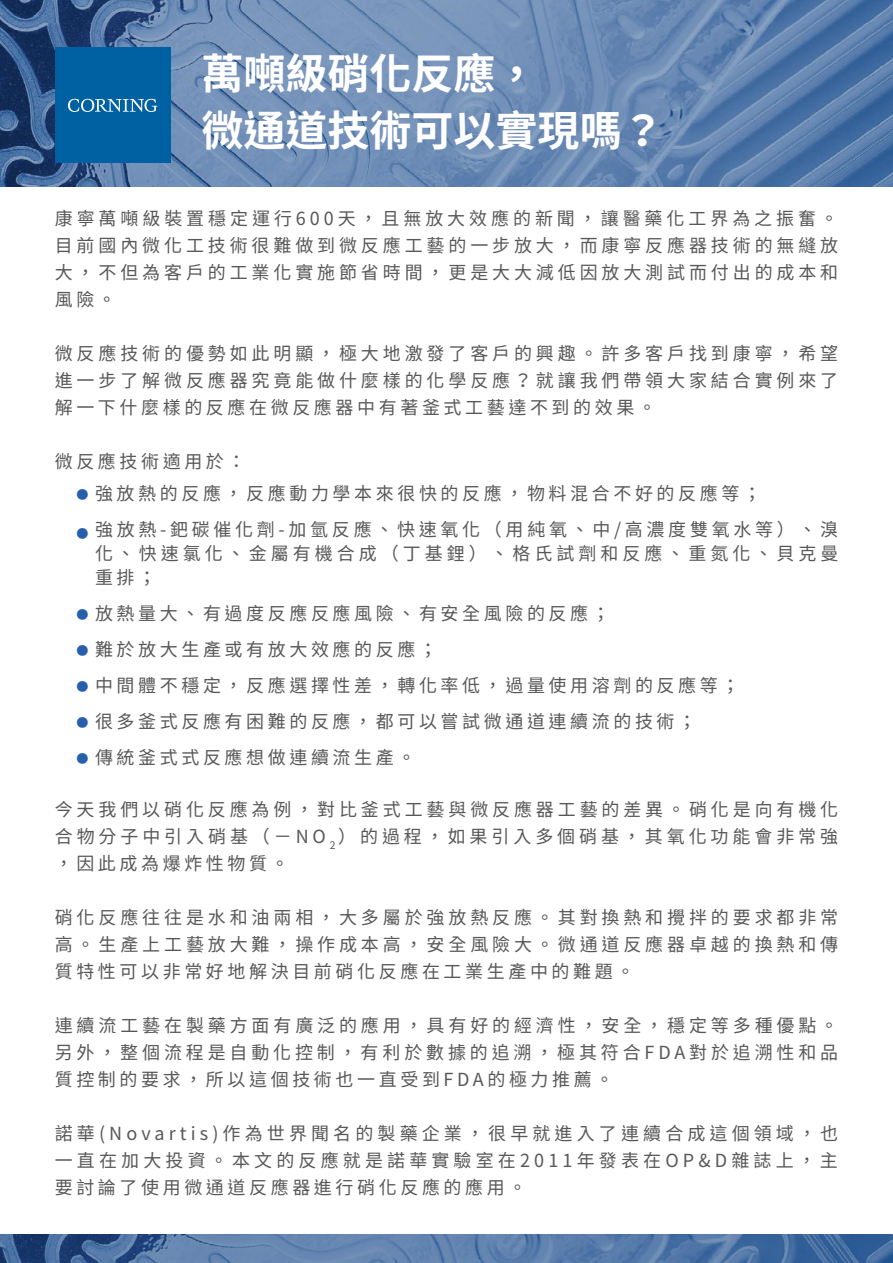
<style>
.page{position:relative;width:893px;height:1263px;background:#fff}
.page>*{position:absolute;margin:0;border:0;box-sizing:border-box;transform-origin:0 0}
.t1{font:700 42px/56.4px "Noto Sans CJ Ktc";color:#fff}
.t2{font:18px/27px "Noto Sans CJ Ktc";letter-spacing:.2em;color:#595757;text-align:justify}
.t3{font:18px/24px "Noto Sans CJ Ktc";letter-spacing:.22em;color:#595757}
.t4{font:12px "Noto Sans CJ Ktc";color:#2660ad}
</style>
<div class="page">
<img style="left:0;top:0;width:893px;height:186px">
<img style="left:0;top:1235px;width:893px;height:28px">
<div style="left:55px;top:47px;width:116px;height:116px;background:#0061a2"></div>
<svg style="left:68px;top:99px;width:90px;height:13px"></svg>
<h1 class="t1" style="left:202px;top:46px;width:464px">萬噸級硝化反應，<br>微通道技術可以實現嗎？</h1>
<p class="t2" style="left:55px;top:205px;width:785px">康寧萬噸級裝置穩定運行600天，且無放大效應的新聞，讓醫藥化工界為之振奮。目前國內微化工技術很難做到微反應工藝的一步放大，而康寧反應器技術的無縫放大，不但為客戶的工業化實施節省時間，更是大大減低因放大測試而付出的成本和風險。</p>
<p class="t2" style="left:55px;top:340px;width:785px">微反應技術的優勢如此明顯，極大地激發了客戶的興趣。許多客戶找到康寧，希望進一步了解微反應器究竟能做什麼樣的化學反應？就讓我們帶領大家結合實例來了解一下什麼樣的反應在微反應器中有著釜式工藝達不到的效果。</p>
<p class="t2" style="left:55px;top:448px;width:192px">微反應技術適用於：</p>
<p class="t2" style="left:95px;top:476px;width:745px;line-height:36px">強放熱的反應，反應動力學本來很快的反應，物料混合不好的反應等；<br>強放熱-鈀碳催化劑-加氫反應、快速氧化（用純氧、中/高濃度雙氧水等）、溴</p>
<p class="t3" style="left:95px;top:542px;width:745px">化、快速氯化、金屬有機合成（丁基鋰）、格氏試劑和反應、重氮化、貝克曼重排；</p>
<p class="t2" style="left:95px;top:596px;width:646px;line-height:36px;text-align:left">放熱量大、有過度反應反應風險、有安全風險的反應；<br>難於放大生產或有放大效應的反應；<br>中間體不穩定，反應選擇性差，轉化率低，過量使用溶劑的反應等；很多釜式反應有困難的反應，都可以嘗試微通道連續流的技術；<br>傳統釜式式反應想做連續流生產。</p>
<p class="t4" style="left:76px;top:488px;width:13px">●</p>
<p class="t4" style="left:76px;top:527px;width:13px">●</p>
<p class="t4" style="left:76px;top:608px;width:13px">●</p>
<p class="t4" style="left:76px;top:644px;width:13px">●</p>
<p class="t4" style="left:76px;top:680px;width:13px">●</p>
<p class="t4" style="left:76px;top:716px;width:13px">●</p>
<p class="t4" style="left:76px;top:752px;width:13px">●</p>
<p class="t2" style="left:55px;top:797px;width:785px">今天我們以硝化反應為例，對比釜式工藝與微反應器工藝的差異。硝化是向有機化合物分子中引入硝基（－NO <sub>2</sub>）的過程，如果引入多個硝基，其氧化功能會非常強，因此成為爆炸性物質。</p>
<p class="t2" style="left:55px;top:905px;width:785px">硝化反應往往是水和油兩相，大多屬於強放熱反應。其對換熱和攪拌的要求都非常高。生產上工藝放大難，操作成本高，安全風險大。微通道反應器卓越的換熱和傳質特性可以非常好地解決目前硝化反應在工業生產中的難題。</p>
<p class="t2" style="left:55px;top:1013px;width:785px">連續流工藝在製藥方面有廣泛的應用，具有好的經濟性，安全，穩定等多種優點。另外，整個流程是自動化控制，有利於數據的追溯，極其符合FDA對於追溯性和品質控制的要求，所以這個技術也一直受到FDA的極力推薦。</p>
<p class="t2" style="left:55px;top:1121px;width:785px">諾華(Novartis)作為世界聞名的製藥企業，很早就進入了連續合成這個領域，也一直在加大投資。本文的反應就是諾華實驗室在2011年發表在OP&amp;D雜誌上，主要討論了使用微通道反應器進行硝化反應的應用。</p>
</div>
